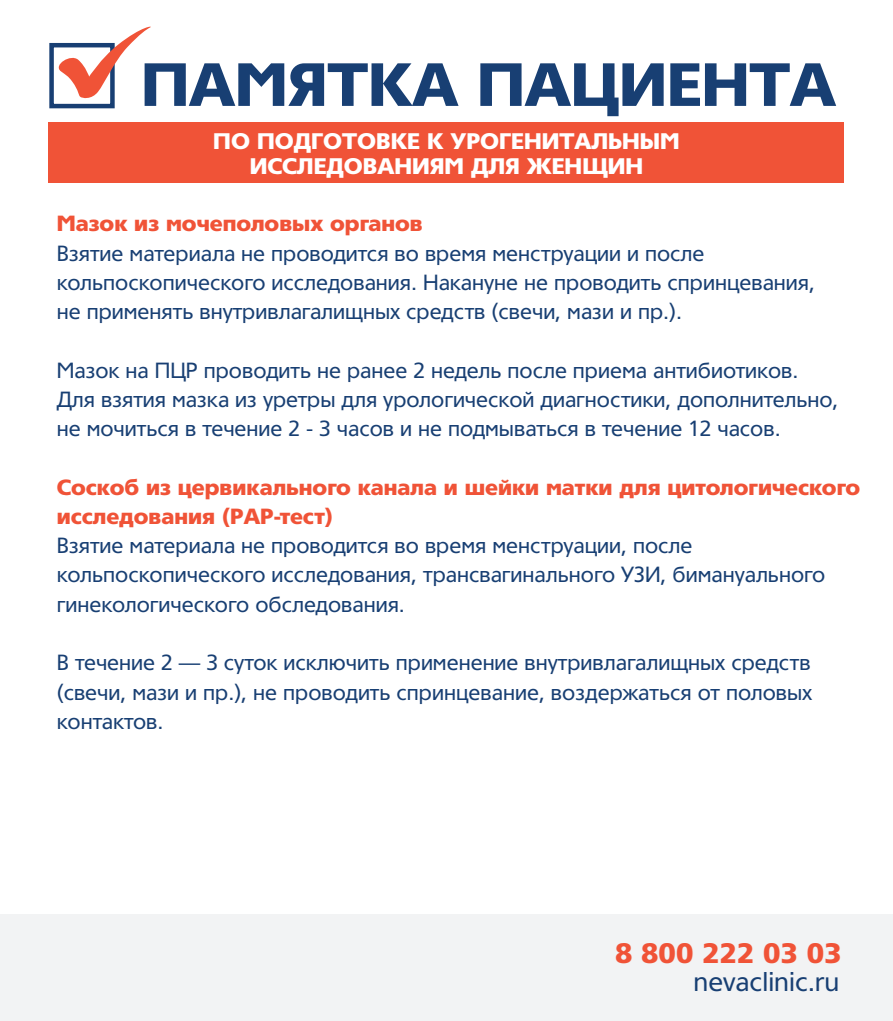
<style>
.page{position:relative;width:893px;height:1021px;background:#fff}
.page>*{position:absolute;margin:0;border:0;box-sizing:border-box;transform-origin:0 0}
.t1{font:59.7px "Tornado Black C";color:#183f73}
.t2{font:27.6px "Tornado Black C";color:#f05337}
.t3{font:26.7px "Tornado C";color:#183f73}
.t4{font:22.2px/25.5px "Tornado Black C";color:#fff;text-align:center}
.t5{font:21.6px/29.2px "Tornado C";color:#183f73}
.t6{font:21.6px/29.2px "Tornado Black C";color:#f05337}
</style>
<div class="page">
<div style="left:49px;top:123px;width:795px;height:60px;background:#f05337"></div>
<div style="left:49px;top:43px;width:66px;height:65px;border:4px solid #183f73"></div>
<svg style="left:52px;top:26px;width:99px;height:74px"></svg>
<div style="left:0;top:914px;width:893px;height:106px;background:#f2f3f4"></div>
<h1 class="t1" style="left:141px;top:50px;width:696px">ПАМЯТКА ПАЦИЕНТА</h1>
<p class="t4" style="left:213px;top:128px;width:468px">ПО ПОДГОТОВКЕ К УРОГЕНИТАЛЬНЫМ<br>ИССЛЕДОВАНИЯМ ДЛЯ ЖЕНЩИН</p>
<p class="t6" style="left:57px;top:209px;width:368px">Мазок из мочеполовых органов</p>
<p class="t5" style="left:57px;top:239px;width:760px">Взятие материала не проводится во время менструации и после кольпоскопического исследования. Накануне не проводить спринцевания, не применять внутривлагалищных средств (свечи, мази и пр.).</p>
<p class="t5" style="left:57px;top:356px;width:783px">Мазок на ПЦР проводить не ранее 2 недель после приема антибиотиков.<br>Для взятия мазка из уретры для урологической диагностики, дополнительно, не мочиться в течение 2 - 3 часов и не подмываться в течение 12 часов.</p>
<p class="t6" style="left:57px;top:472px;width:805px">Соскоб из цервикального канала и шейки матки для цитологического исследования (РАР-тест)</p>
<p class="t5" style="left:57px;top:531px;width:770px">Взятие материала не проводится во время менструации, после кольпоскопического исследования, трансвагинального УЗИ, бимануального гинекологического обследования.</p>
<p class="t5" style="left:57px;top:648px;width:757px;text-align:justify">В течение 2 — 3 суток исключить применение внутривлагалищных средств (свечи, мази и пр.), не проводить спринцевание, воздержаться от половых контактов.</p>
<p class="t2" style="left:615px;top:937px;width:228px">8 800 222 03 03</p>
<p class="t3" style="left:693px;top:967px;width:147px">nevaclinic.ru</p>
</div>
